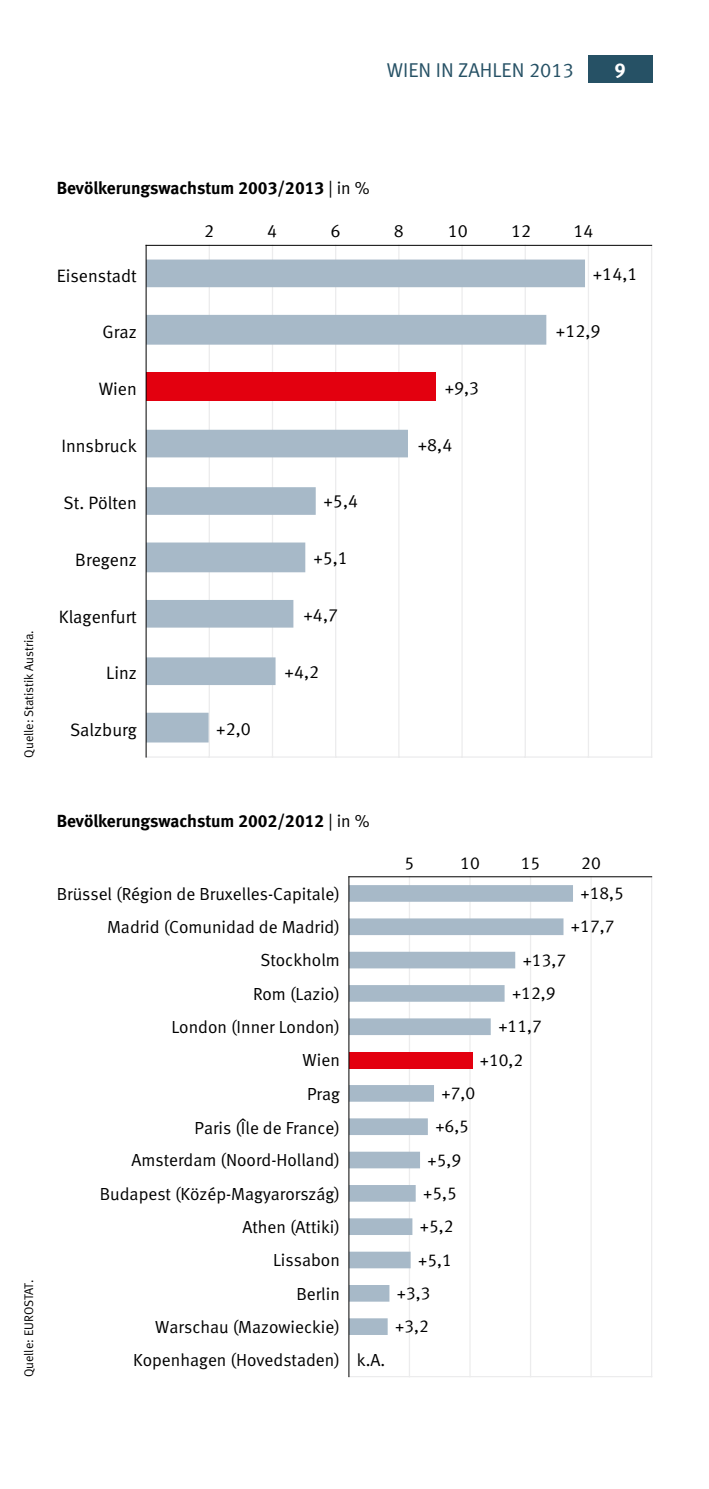
<style>
.page{position:relative;width:709px;height:1489px;background:#fff}
.page>*{position:absolute;margin:0;border:0;box-sizing:border-box;transform-origin:0 0}
.t1{font:20px "Meta Normal LF";color:#265165}
.t2{font:20px "Meta Bold LF";color:#fff}
.t3{font:18px "Meta Normal LF";color:#000}
.t4{font:17.5px "Meta Normal LF";color:#000}
.t5{font:17.5px "Meta Bold LF";color:#000}
.t6{font:12.5px "Meta Normal LF";color:#000}
.s1{font-family:"Meta Normal LF"}
</style>
<div class="page">
<div style="left:588px;top:56px;width:64px;height:27px;background:#265165"></div>
<hr style="left:209px;top:245px;width:1px;height:512px;background:#ececed">
<hr style="left:272px;top:245px;width:1px;height:512px;background:#ececed">
<hr style="left:335px;top:245px;width:1px;height:512px;background:#ececed">
<hr style="left:398px;top:245px;width:1px;height:512px;background:#ececed">
<hr style="left:461px;top:245px;width:1px;height:512px;background:#ececed">
<hr style="left:524px;top:245px;width:2px;height:512px;background:#ececed">
<hr style="left:588px;top:245px;width:1px;height:512px;background:#ececed">
<hr style="left:651px;top:245px;width:1px;height:512px;background:#ececed">
<hr style="left:146px;top:756px;width:505px;height:1px;background:#ececed">
<hr style="left:146px;top:245px;width:505px;height:1px;background:#000">
<svg style="left:147px;top:259px;width:438px;height:483px"></svg>
<hr style="left:146px;top:245px;width:1px;height:512px;background:#000">
<hr style="left:349px;top:1375px;width:302px;height:2px;background:#ececed">
<hr style="left:590px;top:876px;width:1px;height:500px;background:#ececed">
<hr style="left:651px;top:876px;width:1px;height:500px;background:#ececed">
<hr style="left:530px;top:876px;width:1px;height:500px;background:#ececed">
<hr style="left:469px;top:876px;width:1px;height:500px;background:#ececed">
<hr style="left:409px;top:876px;width:1px;height:500px;background:#ececed">
<hr style="left:349px;top:876px;width:302px;height:1px;background:#000">
<svg style="left:349px;top:885px;width:224px;height:449px"></svg>
<hr style="left:348px;top:876px;width:1px;height:500px;background:#000">
<p class="t1" style="left:387px;top:59px;width:188px">WIEN IN ZAHLEN 2013</p>
<p class="t2" style="left:614px;top:58px;width:13px">9</p>
<p class="t6" style="left:22px;top:757px;width:129px;rotate:-90deg">Quelle: Statistik Austria.</p>
<p class="t6" style="left:22px;top:1376px;width:99px;rotate:-90deg">Quelle: EUROSTAT.</p>
<h3 class="t5" style="left:57px;top:178px;width:314px">Bevölkerungswachstum 2003/2013 <span class="s1">| in %</span></h3>
<p class="t3" style="left:204px;top:220px;width:12px">2</p>
<p class="t3" style="left:267px;top:220px;width:12px">4</p>
<p class="t3" style="left:331px;top:220px;width:12px">6</p>
<p class="t3" style="left:394px;top:220px;width:12px">8</p>
<p class="t3" style="left:448px;top:220px;width:22px">10</p>
<p class="t3" style="left:511px;top:220px;width:22px">12</p>
<p class="t3" style="left:573px;top:220px;width:22px">14</p>
<p class="t3" style="left:57px;top:265px;width:82px">Eisenstadt</p>
<p class="t3" style="left:593px;top:263px;width:46px">+14,1</p>
<p class="t3" style="left:103px;top:322px;width:36px">Graz</p>
<p class="t3" style="left:556px;top:320px;width:46px">+12,9</p>
<p class="t3" style="left:99px;top:378px;width:40px">Wien</p>
<p class="t3" style="left:445px;top:377px;width:36px">+9,3</p>
<p class="t3" style="left:61px;top:435px;width:77px">Innsbruck</p>
<p class="t3" style="left:418px;top:434px;width:36px">+8,4</p>
<p class="t3" style="left:64px;top:492px;width:75px">St. Pölten</p>
<p class="t3" style="left:323px;top:490px;width:36px">+5,4</p>
<p class="t3" style="left:75px;top:549px;width:63px">Bregenz</p>
<p class="t3" style="left:313px;top:547px;width:36px">+5,1</p>
<p class="t3" style="left:59px;top:606px;width:79px">Klagenfurt</p>
<p class="t3" style="left:303px;top:604px;width:36px">+4,7</p>
<p class="t3" style="left:106px;top:662px;width:32px">Linz</p>
<p class="t3" style="left:284px;top:661px;width:36px">+4,2</p>
<p class="t3" style="left:70px;top:719px;width:68px">Salzburg</p>
<p class="t3" style="left:216px;top:718px;width:36px">+2,0</p>
<h3 class="t5" style="left:57px;top:810px;width:314px">Bevölkerungswachstum 2002/2012 <span class="s1">| in %</span></h3>
<p class="t4" style="left:404px;top:853px;width:11px">5</p>
<p class="t4" style="left:460px;top:853px;width:21px">10</p>
<p class="t4" style="left:521px;top:853px;width:21px">15</p>
<p class="t4" style="left:581px;top:853px;width:21px">20</p>
<p class="t4" style="left:57px;top:883px;width:285px">Brüssel (Région de Bruxelles-Capitale)</p>
<p class="t4" style="left:580px;top:882px;width:45px">+18,5</p>
<p class="t4" style="left:107px;top:916px;width:234px">Madrid (Comunidad de Madrid)</p>
<p class="t4" style="left:571px;top:916px;width:45px">+17,7</p>
<p class="t4" style="left:260px;top:950px;width:81px">Stockholm</p>
<p class="t4" style="left:522px;top:949px;width:45px">+13,7</p>
<p class="t4" style="left:253px;top:983px;width:88px">Rom (Lazio)</p>
<p class="t4" style="left:512px;top:982px;width:45px">+12,9</p>
<p class="t4" style="left:171px;top:1016px;width:170px">London (Inner London)</p>
<p class="t4" style="left:498px;top:1016px;width:45px">+11,7</p>
<p class="t4" style="left:303px;top:1050px;width:39px">Wien</p>
<p class="t4" style="left:480px;top:1049px;width:45px">+10,2</p>
<p class="t4" style="left:307px;top:1083px;width:34px">Prag</p>
<p class="t4" style="left:441px;top:1082px;width:35px">+7,0</p>
<p class="t4" style="left:195px;top:1117px;width:147px">Paris (Île de France)</p>
<p class="t4" style="left:435px;top:1116px;width:35px">+6,5</p>
<p class="t4" style="left:131px;top:1150px;width:210px">Amsterdam (Noord-Holland)</p>
<p class="t4" style="left:427px;top:1149px;width:35px">+5,9</p>
<p class="t4" style="left:100px;top:1183px;width:242px">Budapest (Közép-Magyarország)</p>
<p class="t4" style="left:423px;top:1182px;width:35px">+5,5</p>
<p class="t4" style="left:242px;top:1216px;width:99px">Athen (Attiki)</p>
<p class="t4" style="left:420px;top:1215px;width:35px">+5,2</p>
<p class="t4" style="left:273px;top:1249px;width:68px">Lissabon</p>
<p class="t4" style="left:418px;top:1249px;width:35px">+5,1</p>
<p class="t4" style="left:296px;top:1283px;width:45px">Berlin</p>
<p class="t4" style="left:397px;top:1282px;width:35px">+3,3</p>
<p class="t4" style="left:155px;top:1316px;width:186px">Warschau (Mazowieckie)</p>
<p class="t4" style="left:395px;top:1315px;width:35px">+3,2</p>
<p class="t4" style="left:133px;top:1349px;width:208px">Kopenhagen (Hovedstaden)</p>
<p class="t4" style="left:357px;top:1350px;width:30px">k.A.</p>
</div>
